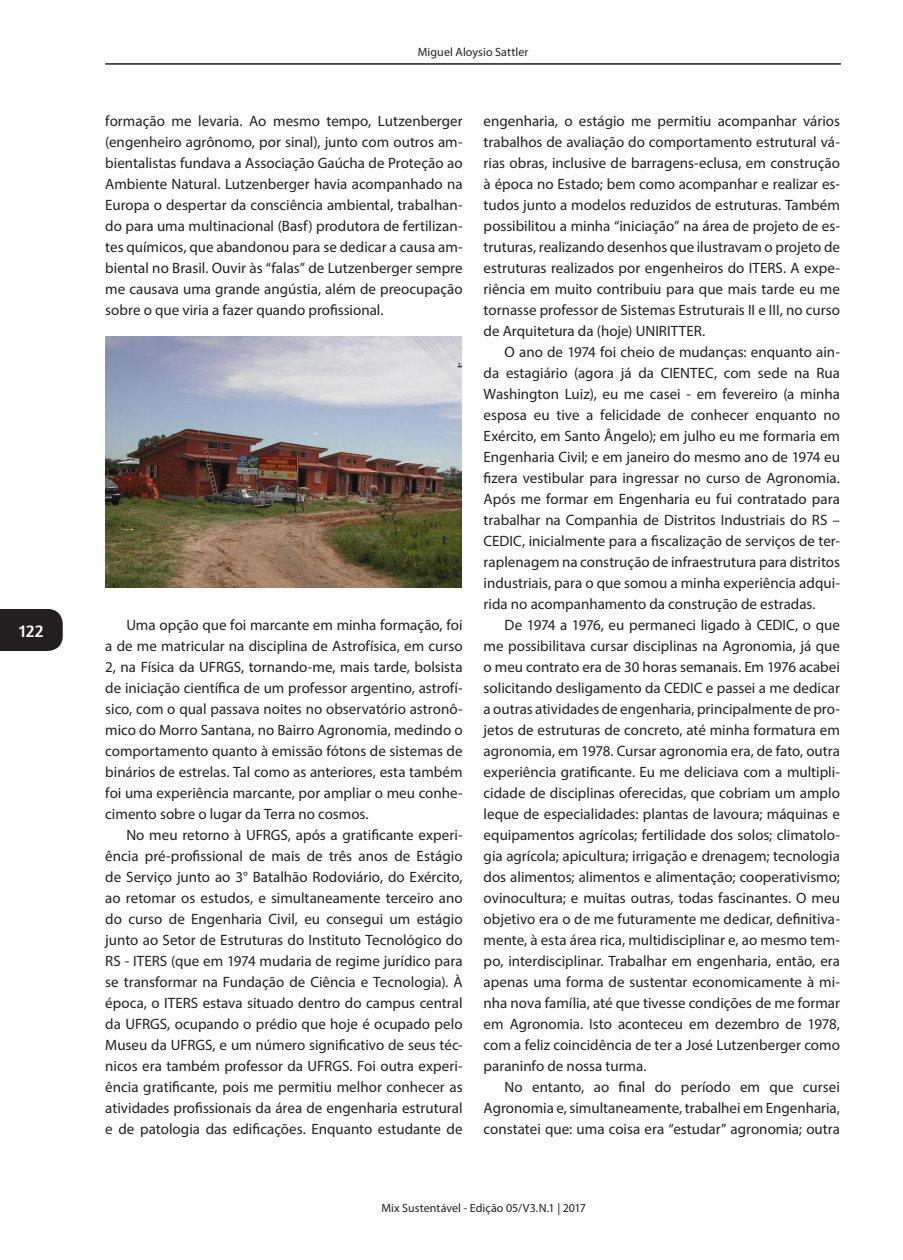
<style>
.page{position:relative;width:903px;height:1260px;background:#fff}
.page>*{position:absolute;margin:0;border:0;box-sizing:border-box;transform-origin:0 0}
.t1{font:18px "Amaranth";color:#fff}
.texto{font:15px/21px "Myriad Pro";color:#231f20;text-align:justify}
.texto-2{font:12px "Myriad Pro";letter-spacing:.005em;color:#231f20}
.nome_artigo_e_autor{font:12px "Myriad Pro";letter-spacing:.01em;color:#231f20}
</style>
<div class="page">
<div style="left:0;top:609px;width:63px;height:42px;background:#231f20"></div>
<hr style="left:105px;top:63px;width:736px;height:2px;background:#231f20">
<img style="left:106px;top:336px;width:356px;height:251px">
<p class="t1" style="left:19px;top:620px;width:26px">122</p>
<p class="nome_artigo_e_autor" style="left:418px;top:44px;width:112px">Miguel Aloysio Sattler</p>
<p class="texto" style="left:105px;top:110px;width:359px">formação me levaria. Ao mesmo tempo, Lutzenberger (engenheiro agrônomo, por sinal), junto com outros am&shy;bientalistas fundava a Associação Gaúcha de Proteção ao Ambiente Natural. Lutzenberger havia acompanhado na Europa o despertar da consciência ambiental, trabalhan&shy;do para uma multinacional (Basf) produtora de fertilizan&shy;tes químicos, que abandonou para se dedicar a causa am&shy;biental no Brasil. Ouvir às “falas” de Lutzenberger sempre me causava uma grande angústia, além de preocupação sobre o que viria a fazer quando profissional.</p>
<p class="texto" style="left:105px;top:614px;width:359px;text-indent:21px">Uma opção que foi marcante em minha formação, foi a de me matricular na disciplina de Astrofísica, em curso 2, na Física da UFRGS, tornando-me, mais tarde, bolsista de iniciação científica de um professor argentino, astrofí&shy;sico, com o qual passava noites no observatório astronô&shy;mico do Morro Santana, no Bairro Agronomia, medindo o comportamento quanto à emissão fótons de sistemas de binários de estrelas. Tal como as anteriores, esta também foi uma experiência marcante, por ampliar o meu conhe&shy;cimento sobre o lugar da Terra no cosmos.</p>
<p class="texto" style="left:105px;top:824px;width:359px;text-indent:21px">No meu retorno à UFRGS, após a gratificante experi&shy;ência pré-profissional de mais de três anos de Estágio de Serviço junto ao 3° Batalhão Rodoviário, do Exército, ao retomar os estudos, e simultaneamente terceiro ano do curso de Engenharia Civil, eu consegui um estágio junto ao Setor de Estruturas do Instituto Tecnológico do RS - ITERS (que em 1974 mudaria de regime jurídico para se transformar na Fundação de Ciência e Tecnologia). À época, o ITERS estava situado dentro do campus central da UFRGS, ocupando o prédio que hoje é ocupado pelo Museu da UFRGS, e um número significativo de seus téc&shy;nicos era também professor da UFRGS. Foi outra experi&shy;ência gratificante, pois me permitiu melhor conhecer as atividades profissionais da área de engenharia estrutural e de patologia das edificações. Enquanto estudante de</p>
<p class="texto" style="left:484px;top:110px;width:358px">engenharia, o estágio me permitiu acompanhar vários trabalhos de avaliação do comportamento estrutural vá&shy;rias obras, inclusive de barragens-eclusa, em construção à época no Estado; bem como acompanhar e realizar es&shy;tudos junto a modelos reduzidos de estruturas. Também possibilitou a minha “iniciação” na área de projeto de es&shy;truturas, realizando desenhos que ilustravam o projeto de estruturas realizados por engenheiros do ITERS. A expe&shy;riência em muito contribuiu para que mais tarde eu me tornasse professor de Sistemas Estruturais II e III, no curso de Arquitetura da (hoje) UNIRITTER.</p>
<p class="texto" style="left:484px;top:341px;width:358px;text-indent:21px">O ano de 1974 foi cheio de mudanças: enquanto ain&shy;da estagiário (agora já da CIENTEC, com sede na Rua Washington Luiz), eu me casei - em fevereiro (a minha esposa eu tive a felicidade de conhecer enquanto no Exército, em Santo Ângelo); em julho eu me formaria em Engenharia Civil; e em janeiro do mesmo ano de 1974 eu fizera vestibular para ingressar no curso de Agronomia.<br>Após me formar em Engenharia eu fui contratado para trabalhar na Companhia de Distritos Industriais do RS – CEDIC, inicialmente para a fiscalização de serviços de ter&shy;raplenagem na construção de infraestrutura para distritos industriais, para o que somou a minha experiência adqui&shy;rida no acompanhamento da construção de estradas.</p>
<p class="texto" style="left:484px;top:614px;width:358px;text-indent:21px">De 1974 a 1976, eu permaneci ligado à CEDIC, o que me possibilitava cursar disciplinas na Agronomia, já que o meu contrato era de 30 horas semanais. Em 1976 acabei solicitando desligamento da CEDIC e passei a me dedicar a outras atividades de engenharia, principalmente de pro&shy;jetos de estruturas de concreto, até minha formatura em agronomia, em 1978. Cursar agronomia era, de fato, outra experiência gratificante. Eu me deliciava com a multipli&shy;cidade de disciplinas oferecidas, que cobriam um amplo leque de especialidades: plantas de lavoura; máquinas e equipamentos agrícolas; fertilidade dos solos; climatolo&shy;gia agrícola; apicultura; irrigação e drenagem; tecnologia dos alimentos; alimentos e alimentação; cooperativismo; ovinocultura; e muitas outras, todas fascinantes. O meu objetivo era o de me futuramente me dedicar, definitiva&shy;mente, à esta área rica, multidisciplinar e, ao mesmo tem&shy;po, interdisciplinar. Trabalhar em engenharia, então, era apenas uma forma de sustentar economicamente à mi&shy;nha nova família, até que tivesse condições de me formar em Agronomia. Isto aconteceu em dezembro de 1978, com a feliz coincidência de ter a José Lutzenberger como paraninfo de nossa turma.</p>
<p class="texto" style="left:484px;top:1076px;width:358px;text-indent:21px">No entanto, ao final do período em que cursei Agronomia e, simultaneamente, trabalhei em Engenharia, constatei que: uma coisa era “estudar” agronomia; outra</p>
<p class="texto-2" style="left:381px;top:1201px;width:206px">Mix Sustentável - Edição 05/V3.N.1 | 2017</p>
</div>
